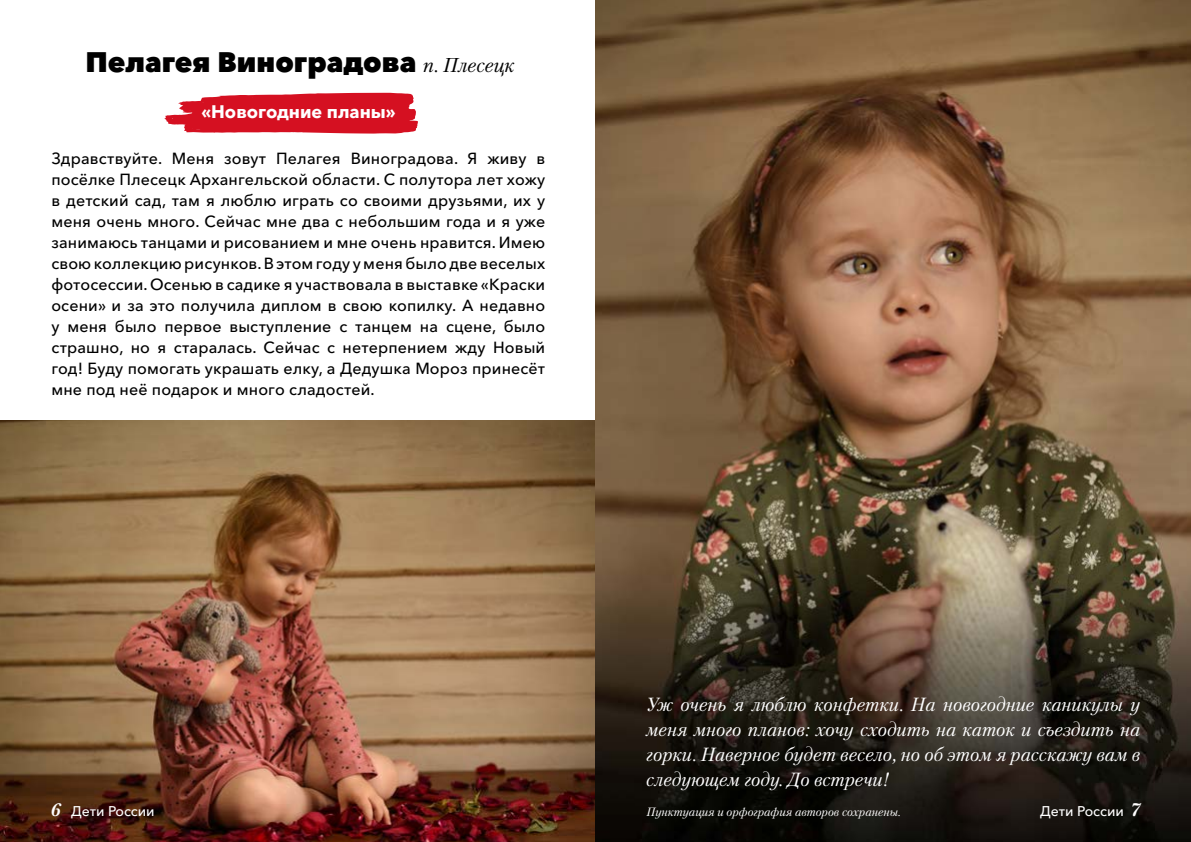
<style>
.page{position:relative;width:1191px;height:842px;background:#fff}
.page>*{position:absolute;margin:0;border:0;box-sizing:border-box;transform-origin:0 0}
.t1{font:800 28px "Avenir Next Cyr";color:#000}
.t2{font:italic 19px/25px "Petersburg C";color:#fff;text-align:justify}
.t3{font:700 18px "Avenir Next Cyr";color:#fff}
.t4{font:500 16px/21px "Avenir Next Cyr";letter-spacing:.01em;color:#000;text-align:justify}
.t5{font:500 14px "Avenir Next Cyr";color:#fff}
.t6{font:italic 12px "Petersburg C";color:#fff}
.s1{font-family:"Petersburg C";font-weight:400;font-style:italic;font-size:20px}
.s2{font-family:"Petersburg C";font-weight:700;font-style:italic;font-size:18px}
</style>
<div class="page">
<svg style="left:164px;top:92px;width:254px;height:42px;background:#db3745"></svg>
<img style="left:0;top:420px;width:595px;height:422px">
<img style="left:595px;top:0;width:596px;height:842px">
<h1 class="t1" style="left:85px;top:45px;width:430px">Пелагея Виноградова <span class="s1">п. Плесецк</span></h1>
<p class="t3" style="left:201px;top:101px;width:196px">«Новогодние планы»</p>
<p class="t4" style="left:51px;top:148px;width:495px">Здравствуйте. Меня зовут Пелагея Виноградова. Я живу в посёлке Плесецк Архангельской области. С полутора лет хожу в детский сад, там я люблю играть со своими друзьями, их у меня очень много. Сейчас мне два с небольшим года и я уже занимаюсь танцами и рисованием и мне очень нравится. Имею свою коллекцию рисунков. В этом году у меня было две веселых фотосессии. Осенью в садике я участвовала в выставке «Краски осени» и за это получила диплом в свою копилку. А недавно у меня было первое выступление с танцем на сцене, было страшно, но я старалась. Сейчас с нетерпением жду Новый год! Буду помогать украшать елку, а Дедушка Мороз принесёт мне под неё подарок и много сладостей.</p>
<p class="t2" style="left:646px;top:691px;width:495px">Уж очень я люблю конфетки. На новогодние каникулы у меня много планов: хочу сходить на каток и съездить на горки. Наверное будет весело, но об этом я расскажу вам в следующем году. До встречи!</p>
<p class="t5" style="left:51px;top:803px;width:105px"><span class="s2">6</span> Дети России</p>
<p class="t6" style="left:646px;top:805px;width:256px">Пунктуация и орфография авторов сохранены.</p>
<p class="t5" style="left:1040px;top:803px;width:102px">Дети России <span class="s2">7</span></p>
</div>
